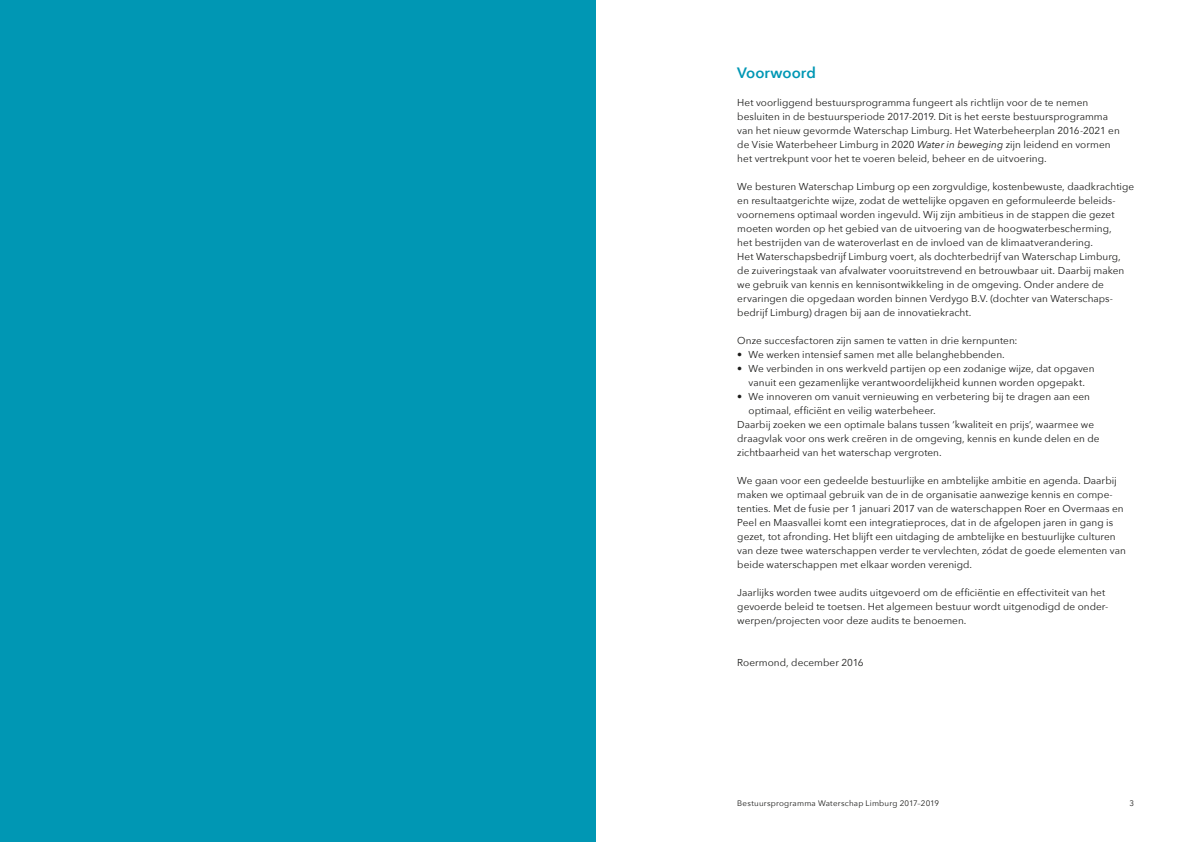
<style>
.page{position:relative;width:1191px;height:842px;background:#fff}
.page>*{position:absolute;margin:0;border:0;box-sizing:border-box;transform-origin:0 0}
.t1{font:600 15px "Avenir Next";color:#0097b4}
.t2{font:10px/14px "Avenir Next";letter-spacing:.005em;color:#1d1d1b}
.t3{font:8px "Avenir Next";letter-spacing:.02em;color:#1d1d1b}
.s1{font-style:italic}
</style>
<div class="page">
<div style="left:0;top:0;width:595px;height:842px;background:#0097b4"></div>
<h1 class="t1" style="left:737px;top:60px;width:80px">Voorwoord</h1>
<p class="t2" style="left:737px;top:95px;width:384px">Het voorliggend bestuursprogramma fungeert als richtlijn voor de te nemen besluiten in de bestuursperiode 2017-2019. Dit is het eerste bestuursprogramma van het nieuw gevormde Waterschap Limburg. Het Waterbeheerplan 2016-2021 en de Visie Waterbeheer Limburg in 2020 <span class="s1">Water in beweging</span> zijn leidend en vormen het vertrekpunt voor het te voeren beleid, beheer en de uitvoering.</p>
<p class="t2" style="left:737px;top:179px;width:398px">We besturen Waterschap Limburg op een zorgvuldige, kostenbewuste, daadkrachtige en resultaatgerichte wijze, zodat de wettelijke opgaven en geformuleerde beleids&shy;voornemens optimaal worden ingevuld. Wij zijn ambitieus in de stappen die gezet moeten worden op het gebied van de uitvoering van de hoogwaterbescherming,<br>het bestrijden van de wateroverlast en de invloed van de klimaatverandering.<br>Het Waterschapsbedrijf Limburg voert, als dochterbedrijf van Waterschap Limburg, de zuiveringstaak van afvalwater vooruitstrevend en betrouwbaar uit. Daarbij maken we gebruik van kennis en kennisontwikkeling in de omgeving. Onder andere de ervaringen die opgedaan worden binnen Verdygo B.V. (dochter van Waterschaps&shy;bedrijf Limburg) dragen bij aan de innovatiekracht.</p>
<p class="t2" style="left:737px;top:333px;width:282px">Onze succesfactoren zijn samen te vatten in drie kernpunten:</p>
<p class="t2" style="left:737px;top:347px;width:269px">• We werken intensief samen met alle belanghebbenden.</p>
<p class="t2" style="left:737px;top:361px;width:359px;text-align:center">• We verbinden in ons werkveld partijen op een zodanige wijze, dat opgaven vanuit een gezamenlijke verantwoordelijkheid kunnen worden opgepakt.</p>
<p class="t2" style="left:737px;top:389px;width:354px">• We innoveren om vanuit vernieuwing en verbetering bij te dragen aan een</p>
<p class="t2" style="left:748px;top:403px;width:189px">optimaal, efficiënt en veilig waterbeheer.</p>
<p class="t2" style="left:737px;top:417px;width:358px">Daarbij zoeken we een optimale balans tussen ‘kwaliteit en prijs’, waarmee we</p>
<p class="t2" style="left:737px;top:431px;width:364px">draagvlak voor ons werk creëren in de omgeving, kennis en kunde delen en de</p>
<p class="t2" style="left:737px;top:445px;width:206px">zichtbaarheid van het waterschap vergroten.</p>
<p class="t2" style="left:737px;top:473px;width:390px">We gaan voor een gedeelde bestuurlijke en ambtelijke ambitie en agenda. Daarbij maken we optimaal gebruik van de in de organisatie aanwezige kennis en compe&shy;tenties. Met de fusie per 1 januari 2017 van de waterschappen Roer en Overmaas en Peel en Maasvallei komt een integratieproces, dat in de afgelopen jaren in gang is gezet, tot afronding. Het blijft een uitdaging de ambtelijke en bestuurlijke culturen van deze twee waterschappen verder te vervlechten, zódat de goede elementen van beide waterschappen met elkaar worden verenigd.</p>
<p class="t2" style="left:737px;top:585px;width:371px">Jaarlijks worden twee audits uitgevoerd om de efficiëntie en effectiviteit van het gevoerde beleid te toetsen. Het algemeen bestuur wordt uitgenodigd de onder&shy;werpen/projecten voor deze audits te benoemen.</p>
<p class="t2" style="left:737px;top:655px;width:128px">Roermond, december 2016</p>
<p class="t3" style="left:737px;top:796px;width:203px">Bestuursprogramma Waterschap Limburg 2017–2019</p>
<p class="t3" style="left:1129px;top:796px;width:6px">3</p>
</div>
